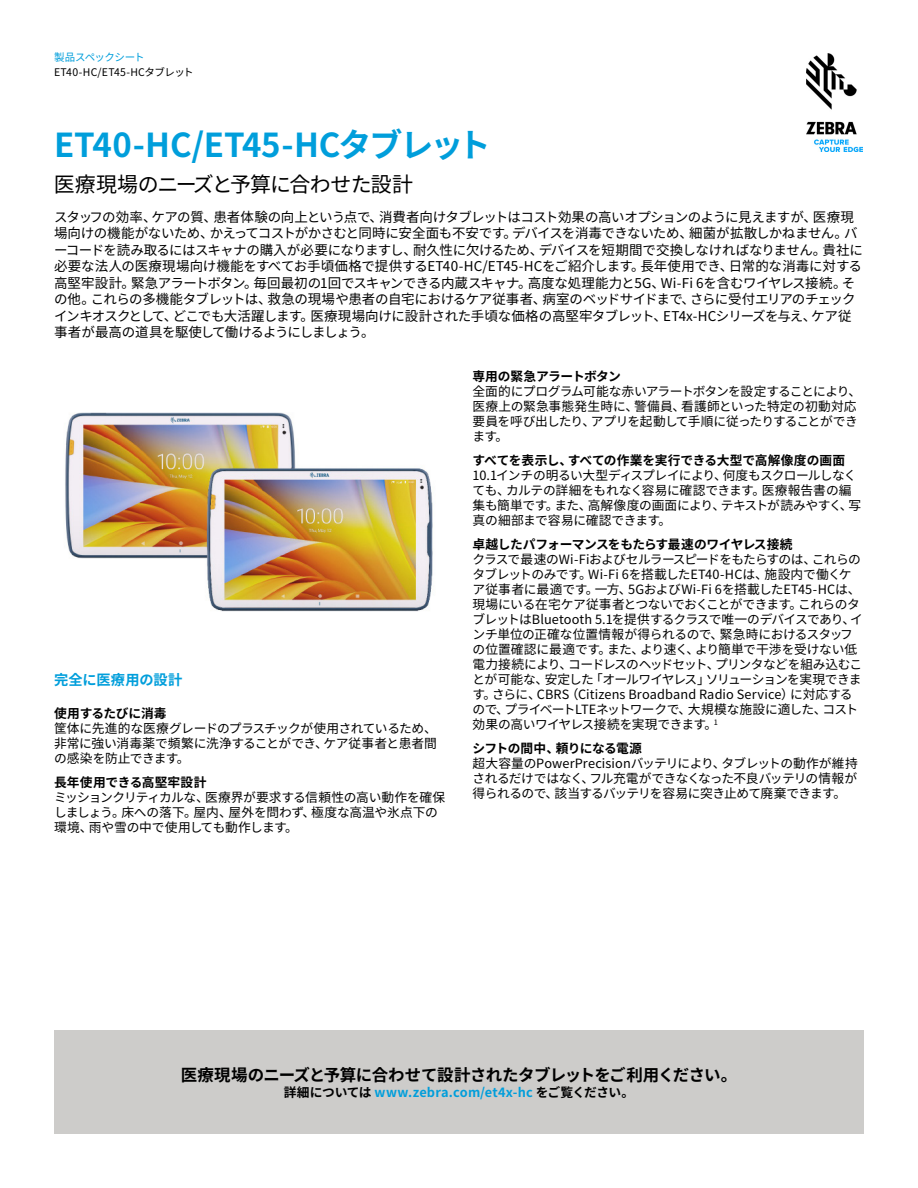
<style>
.page{position:relative;width:918px;height:1188px;background:#fff}
.page>*{position:absolute;margin:0;border:0;box-sizing:border-box;transform-origin:0 0}
.t1{font:700 33px "Noto Sans CJ Kjp";letter-spacing:-.05em;color:#009edb}
.t2{font:21px "Noto Sans CJ Kjp";letter-spacing:-.04em;color:#000}
.t3{font:700 16.5px "Noto Sans CJ Kjp";letter-spacing:-.035em;color:#000}
.t4{font:700 14.25px "Noto Sans CJ Kjp";color:#009edb}
.t5{font:13.5px/16.5px "Noto Sans CJ Kjp";letter-spacing:-.03em;color:#000}
.t6{font:12.75px/15px "Noto Sans CJ Kjp";letter-spacing:-.03em;color:#000}
.t7{font:700 12.75px "Noto Sans CJ Kjp";letter-spacing:-.02em;color:#000}
.t8{font:700 12.75px "Noto Sans CJ Kjp";letter-spacing:.01em;color:#009edb}
.t9{font:700 12.75px "Noto Sans CJ Kjp";letter-spacing:-.045em;color:#000}
.t10{font:700 12.75px "Noto Sans CJ Kjp";letter-spacing:.005em;color:#000}
.t11{font:10.5px "Noto Sans CJ Kjp";letter-spacing:-.04em;color:#000}
.t12{font:10.5px "Noto Sans CJ Kjp";letter-spacing:-.055em;color:#009edb}
.s1{color:#000}
</style>
<div class="page">
<img style="left:806px;top:54px;width:56px;height:97px">
<div style="left:54px;top:1031px;width:810px;height:103px;background:#cdccca"></div>
<img style="left:65px;top:412px;width:368px;height:200px">
<p class="t12" style="left:54px;top:52px;width:92px">製品スペックシート</p>
<p class="t11" style="left:54px;top:66px;width:141px">ET40-HC/ET45-HCタブレット</p>
<h1 class="t1" style="left:54px;top:127px;width:438px">ET40-HC/ET45-HCタブレット</h1>
<h2 class="t2" style="left:54px;top:172px;width:361px">医療現場のニーズと予算に合わせた設計</h2>
<p class="t5" style="left:54px;top:209px;width:810px">スタッフの効率、ケアの質、患者体験の向上という点で、消費者向けタブレットはコスト効果の高いオプションのように見えますが、医療現場向けの機能がないため、かえってコストがかさむと同時に安全面も不安です。デバイスを消毒できないため、細菌が拡散しかねません。バーコードを読み取るにはスキャナの購入が必要になりますし、耐久性に欠けるため、デバイスを短期間で交換しなければなりません。貴社に必要な法人の医療現場向け機能をすべてお手頃価格で提供するET40-HC/ET45-HCをご紹介します。長年使用でき、日常的な消毒に対する高堅牢設計。緊急アラートボタン。毎回最初の1回でスキャンできる内蔵スキャナ。高度な処理能力と5G、Wi-Fi 6を含むワイヤレス接続。その他。これらの多機能タブレットは、救急の現場や患者の自宅におけるケア従事者、病室のベッドサイドまで、さらに受付エリアのチェックインキオスクとして、どこでも大活躍します。医療現場向けに設計された手頃な価格の高堅牢タブレット、ET4x-HCシリーズを与え、ケア従事者が最高の道具を駆使して働けるようにしましょう。</p>
<p class="t4" style="left:54px;top:671px;width:130px">完全に医療用の設計</p>
<p class="t7" style="left:54px;top:706px;width:114px">使用するたびに消毒</p>
<p class="t6" style="left:54px;top:721px;width:384px;text-align:justify">筐体に先進的な医療グレードのプラスチックが使用されているため、非常に強い消毒薬で頻繁に洗浄することができ、ケア従事者と患者間の感染を防止できます。</p>
<p class="t10" style="left:54px;top:775px;width:154px">長年使用できる高堅牢設計</p>
<p class="t6" style="left:54px;top:790px;width:393px">ミッションクリティカルな、医療界が要求する信頼性の高い動作を確保しましょう。床への落下。屋内、屋外を問わず、極度な高温や氷点下の環境、雨や雪の中で使用しても動作します。</p>
<p class="t7" style="left:472px;top:369px;width:150px">専用の緊急アラートボタン</p>
<p class="t6" style="left:472px;top:384px;width:390px">全面的にプログラム可能な赤いアラートボタンを設定することにより、医療上の緊急事態発生時に、警備員、看護師といった特定の初動対応要員を呼び出したり、アプリを起動して手順に従ったりすることができます。</p>
<p class="t7" style="left:472px;top:453px;width:374px">すべてを表示し、すべての作業を実行できる大型で高解像度の画面</p>
<p class="t6" style="left:472px;top:468px;width:390px">10.1インチの明るい大型ディスプレイにより、何度もスクロールしなくても、カルテの詳細をもれなく容易に確認できます。医療報告書の編集も簡単です。また、高解像度の画面により、テキストが読みやすく、写真の細部まで容易に確認できます。</p>
<p class="t7" style="left:472px;top:537px;width:322px">卓越したパフォーマンスをもたらす最速のワイヤレス接続</p>
<p class="t6" style="left:472px;top:552px;width:392px">クラスで最速のWi-Fiおよびセルラースピードをもたらすのは、これらのタブレットのみです。Wi-Fi 6を搭載したET40-HCは、施設内で働くケア従事者に最適です。一方、5GおよびWi-Fi 6を搭載したET45-HCは、現場にいる在宅ケア従事者とつないでおくことができます。これらのタブレットはBluetooth 5.1を提供するクラスで唯一のデバイスであり、インチ単位の正確な位置情報が得られるので、緊急時におけるスタッフの位置確認に最適です。また、より速く、より簡単で干渉を受けない低電力接続により、コードレスのヘッドセット、プリンタなどを組み込むことが可能な、安定した「オールワイヤレス」ソリューションを実現できます。さらに、CBRS（Citizens Broadband Radio Service）に対応するので、プライベートLTEネットワークで、大規模な施設に適した、コスト効果の高いワイヤレス接続を実現できます。<sup>1</sup></p>
<p class="t9" style="left:472px;top:741px;width:171px">シフトの間中、頼りになる電源</p>
<p class="t6" style="left:472px;top:756px;width:387px;text-align:justify">超大容量のPowerPrecisionバッテリにより、タブレットの動作が維持されるだけではなく、フル充電ができなくなった不良バッテリの情報が得られるので、該当するバッテリを容易に突き止めて廃棄できます。</p>
<p class="t3" style="left:181px;top:1066px;width:558px">医療現場のニーズと予算に合わせて設計されたタブレットをご利用ください。</p>
<p class="t8" style="left:284px;top:1085px;width:352px"><span class="s1">詳細については</span> www.zebra.com/et4x-hc <span class="s1">をご覧ください。</span></p>
</div>
